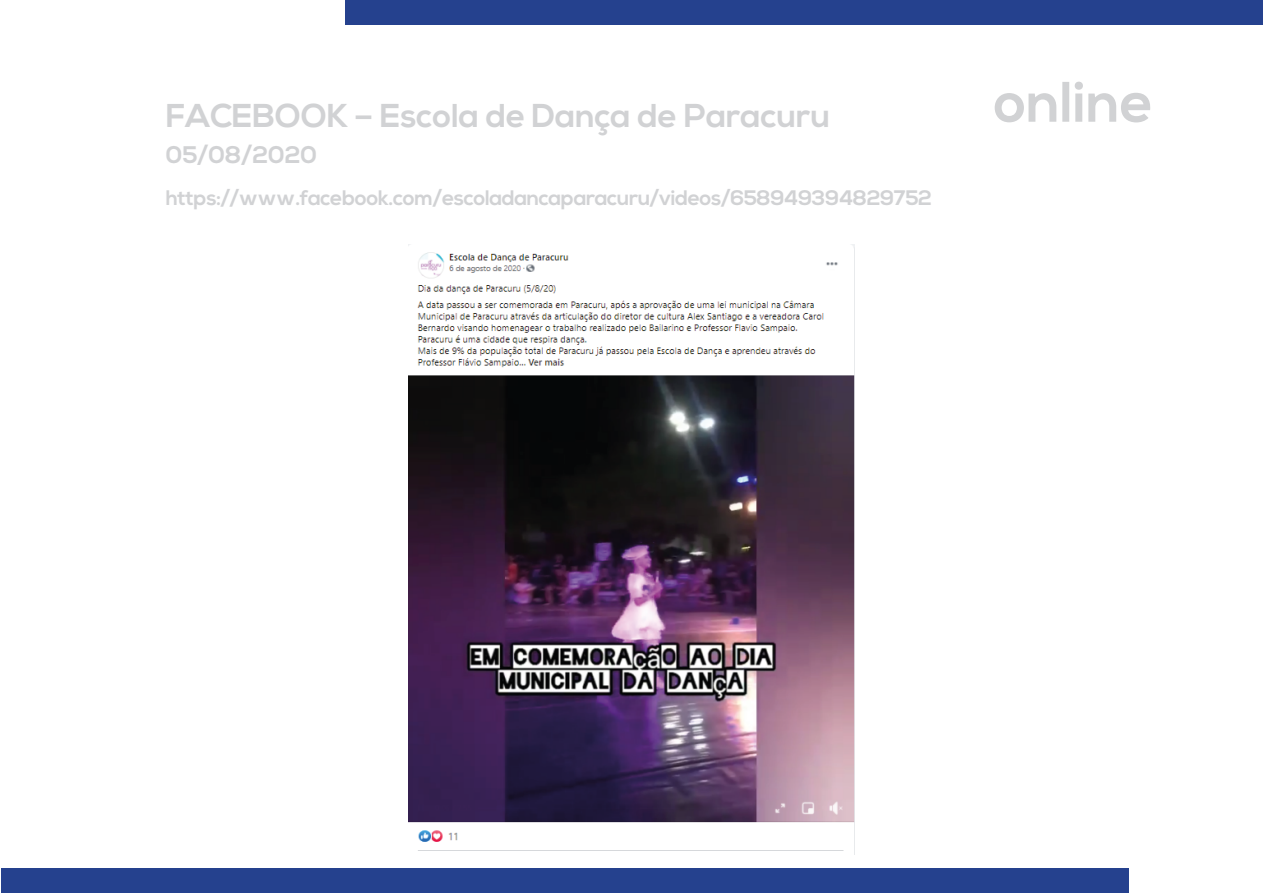
<style>
.page{position:relative;width:1263px;height:893px;background:#fff}
.page>*{position:absolute;margin:0;border:0;box-sizing:border-box;transform-origin:0 0}
.t1{font:700 33px "Nexa";color:#d1d2d4}
.t2{font:700 24px "Nexa";color:#d1d2d4}
.t3{font:700 21px "Nexa";letter-spacing:-.02em;color:#d1d2d4}
</style>
<div class="page">
<div style="left:1px;top:868px;width:1127px;height:24px;background:#25418e"></div>
<div style="left:345px;top:1px;width:917px;height:24px;background:#25418e"></div>
<svg style="left:995px;top:81px;width:155px;height:41px"></svg>
<img style="left:408px;top:244px;width:446px;height:607px">
<h1 class="t1" style="left:166px;top:96px;width:666px">FACEBOOK – Escola de Dança de Paracuru</h1>
<p class="t2" style="left:166px;top:141px;width:153px">05/08/2020</p>
<p class="t3" style="left:166px;top:185px;width:768px">https://www.facebook.com/escoladancaparacuru/videos/658949394829752</p>
</div>
